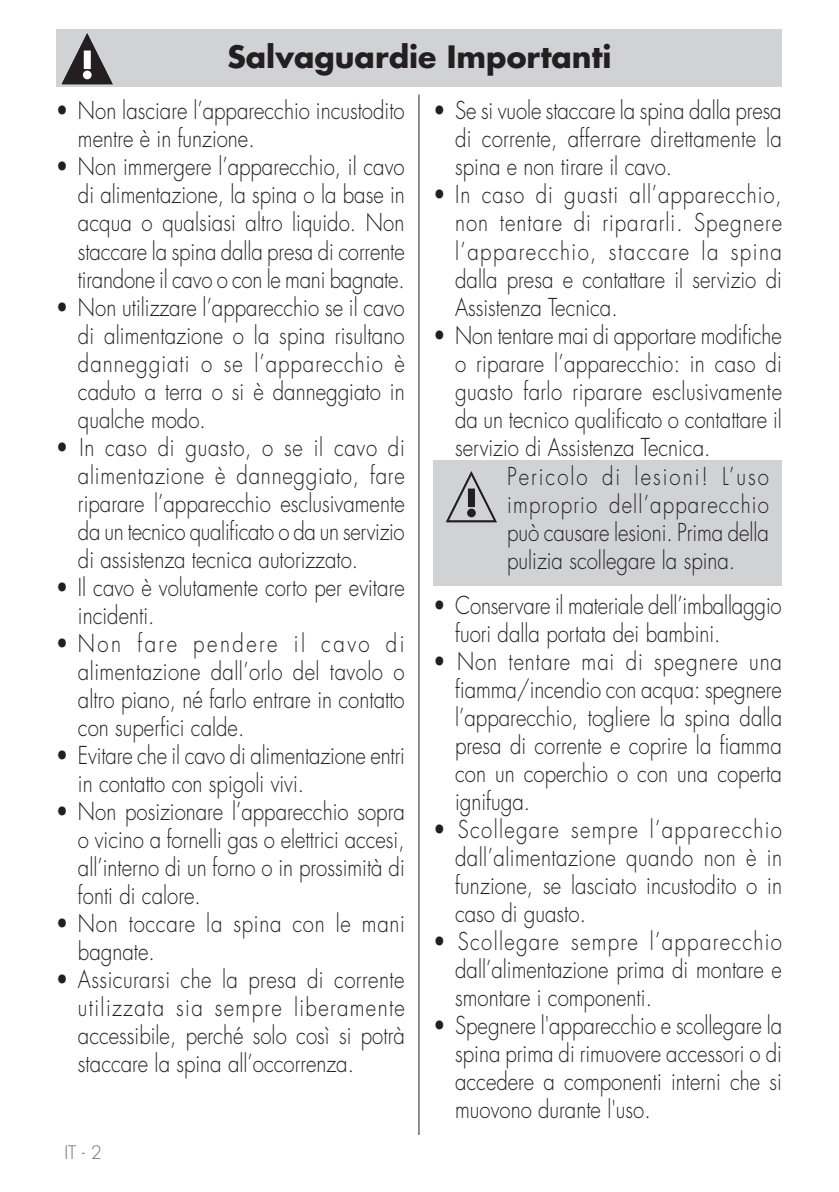
<style>
.page{position:relative;width:839px;height:1192px;background:#fff}
.page>*{position:absolute;margin:0;border:0;box-sizing:border-box;transform-origin:0 0}
.Testo{font:700 30px "Futura Std";color:#231f20}
.testo_tab{font:300 24px/28px "Futura Std";color:#231f20;text-align:justify;scale:.85 1}
.testo_tab-2{font:300 24px/28px "Futura Std";letter-spacing:.035em;color:#231f20;scale:.85 1}
.t1{font:300 18px "Futura Std";color:#6c6d70}
</style>
<div class="page">
<hr style="left:418px;top:94px;width:1px;height:1040px;background:#231f20">
<div style="left:56px;top:29px;width:726px;height:58px;background:#d1d2d4"></div>
<div style="left:433px;top:459px;width:348px;height:126px;background:#d1d2d4"></div>
<svg style="left:446px;top:471px;width:51px;height:51px"></svg>
<svg style="left:62px;top:33px;width:51px;height:51px"></svg>
<p class="Testo" style="left:227px;top:37px;width:386px">Salvaguardie Importanti</p>
<p class="testo_tab" style="left:78px;top:97px;width:386px;text-indent:-22px">• Non lasciare l’apparecchio incustodito mentre è in funzione.</p>
<p class="testo_tab" style="left:78px;top:153px;width:386px;text-indent:-22px">• Non immergere l’apparecchio, il cavo di alimentazione, la spina o la base in acqua o qualsiasi altro liquido. Non staccare la spina dalla presa di corrente tirandone il cavo o con le mani bagnate.</p>
<p class="testo_tab" style="left:78px;top:293px;width:386px;text-indent:-22px">• Non utilizzare l’apparecchio se il cavo di alimentazione o la spina risultano danneggiati o se l’apparecchio è caduto a terra o si è danneggiato in qualche modo.</p>
<p class="testo_tab" style="left:78px;top:433px;width:386px;text-indent:-22px">• In caso di guasto, o se il cavo di alimentazione è danneggiato, fare riparare l’apparecchio esclusivamente da un tecnico qualificato o da un servizio di assistenza tecnica autorizzato.</p>
<p class="testo_tab" style="left:78px;top:573px;width:386px;text-indent:-22px">• Il cavo è volutamente corto per evitare incidenti.</p>
<p class="testo_tab" style="left:78px;top:629px;width:386px;text-indent:-22px">• Non fare pendere il cavo di alimentazione dall’orlo del tavolo o altro piano, né farlo entrare in contatto con superfici calde.</p>
<p class="testo_tab" style="left:78px;top:741px;width:386px;text-indent:-22px">• Evitare che il cavo di alimentazione entri in contatto con spigoli vivi.</p>
<p class="testo_tab" style="left:78px;top:797px;width:386px;text-indent:-22px">• Non posizionare l’apparecchio sopra o vicino a fornelli gas o elettrici accesi, all’interno di un forno o in prossimità di fonti di calore.</p>
<p class="testo_tab-2" style="left:78px;top:909px;width:386px;text-indent:-22px">• Non toccare la spina con le mani bagnate.</p>
<p class="testo_tab" style="left:78px;top:965px;width:386px;text-indent:-22px">• Assicurarsi che la presa di corrente utilizzata sia sempre liberamente accessibile, perché solo così si potrà staccare la spina all’occorrenza.</p>
<p class="t1" style="left:64px;top:1141px;width:39px">IT - 2</p>
<p class="testo_tab" style="left:455px;top:97px;width:386px;text-indent:-22px">• Se si vuole staccare la spina dalla presa di corrente, afferrare direttamente la spina e non tirare il cavo.</p>
<p class="testo_tab" style="left:455px;top:181px;width:386px;text-indent:-22px">• In caso di guasti all’apparecchio, non tentare di ripararli. Spegnere l’apparecchio, staccare la spina dalla presa e contattare il servizio di Assistenza Tecnica.</p>
<p class="testo_tab" style="left:455px;top:321px;width:386px;text-indent:-22px">• Non tentare mai di apportare modifiche o riparare l’apparecchio: in caso di guasto farlo riparare esclusivamente da un tecnico qualificato o contattare il servizio di Assistenza Tecnica.</p>
<p class="testo_tab" style="left:507px;top:463px;width:310px">Pericolo di lesioni! L’uso improprio dell’apparecchio può causare lesioni. Prima della pulizia scollegare la spina.</p>
<p class="testo_tab" style="left:455px;top:591px;width:386px;text-indent:-22px">• Conservare il materiale dell’imballaggio fuori dalla portata dei bambini.</p>
<p class="testo_tab" style="left:455px;top:647px;width:386px;text-indent:-22px">• Non tentare mai di spegnere una fiamma/incendio con acqua: spegnere l’apparecchio, togliere la spina dalla presa di corrente e coprire la fiamma con un coperchio o con una coperta ignifuga.</p>
<p class="testo_tab" style="left:455px;top:815px;width:386px;text-indent:-22px">• Scollegare sempre l’apparecchio dall’alimentazione quando non è in funzione, se lasciato incustodito o in caso di guasto.</p>
<p class="testo_tab" style="left:455px;top:927px;width:386px;text-indent:-22px">• Scollegare sempre l’apparecchio dall’alimentazione prima di montare e smontare i componenti.</p>
<p class="testo_tab" style="left:455px;top:1011px;width:386px;text-indent:-22px">• Spegnere l'apparecchio e scollegare la spina prima di rimuovere accessori o di accedere a componenti interni che si muovono durante l'uso.</p>
</div>
